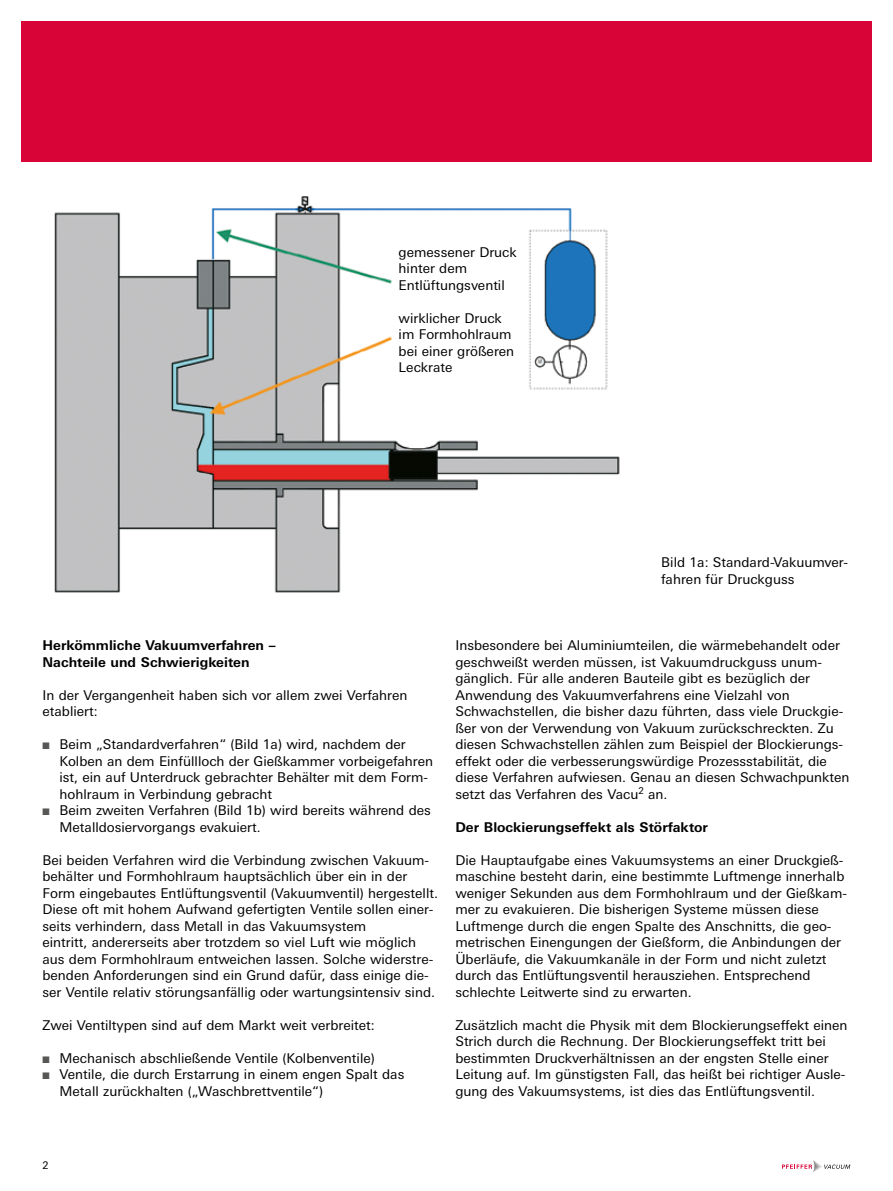
<style>
.page{position:relative;width:893px;height:1191px;background:#fff}
.page>*{position:absolute;margin:0;border:0;box-sizing:border-box;transform-origin:0 0}
.t1{font:13.5px/16.5px "Univers Next W1 G";color:#000}
.t2{font:700 13.5px/16.5px "Univers Next W1 G";color:#000}
.t3{font:10.5px "Univers Next W1 G";color:#000}
.s1{color:#575756}
</style>
<div class="page">
<svg style="left:782px;top:1160px;width:68px;height:12px"></svg>
<div style="left:21px;top:21px;width:851px;height:141px;background:#d80337"></div>
<img style="left:54px;top:196px;width:566px;height:397px">
<p class="t1" style="left:399px;top:244px;width:120px">gemessener Druck hinter dem<br>Entlüftungsventil</p>
<p class="t1" style="left:399px;top:310px;width:117px">wirklicher Druck im Formhohlraum bei einer größeren<br>Leckrate</p>
<p class="t1" style="left:661px;top:554px;width:188px">Bild 1a: Standard-Vakuumver&shy;fahren für Druckguss</p>
<p class="t2" style="left:43px;top:637px;width:234px">Herkömmliche Vakuumverfahren –<br>Nachteile und Schwierigkeiten</p>
<p class="t1" style="left:43px;top:687px;width:366px">In der Vergangenheit haben sich vor allem zwei Verfahren etabliert:</p>
<p class="t1" style="left:60px;top:736px;width:375px;text-indent:-17px"><span class="s1">■</span> Beim „Standardverfahren“ (Bild 1a) wird, nachdem der Kolben an dem Einfüllloch der Gießkammer vorbeigefahren ist, ein auf Unterdruck gebrachter Behälter mit dem Form&shy;hohlraum in Verbindung gebracht</p>
<p class="t1" style="left:60px;top:802px;width:373px;text-indent:-17px"><span class="s1">■</span> Beim zweiten Verfahren (Bild 1b) wird bereits während des<br>Metalldosiervorgangs evakuiert.</p>
<p class="t1" style="left:43px;top:852px;width:397px">Bei beiden Verfahren wird die Verbindung zwischen Vakuum&shy;behälter und Formhohlraum hauptsächlich über ein in der Form eingebautes Entlüftungsventil (Vakuumventil) hergestellt.<br>Diese oft mit hohem Aufwand gefertigten Ventile sollen einer&shy;seits verhindern, dass Metall in das Vakuumsystem<br>eintritt, andererseits aber trotzdem so viel Luft wie möglich aus dem Formhohlraum entweichen lassen. Solche widerstre&shy;benden Anforderungen sind ein Grund dafür, dass einige die&shy;ser Ventile relativ störungsanfällig oder wartungsintensiv sind.</p>
<p class="t1" style="left:43px;top:1016px;width:334px">Zwei Ventiltypen sind auf dem Markt weit verbreitet:</p>
<p class="t1" style="left:43px;top:1050px;width:334px"><span class="s1">■</span> Mechanisch abschließende Ventile (Kolbenventile)</p>
<p class="t1" style="left:60px;top:1066px;width:346px;text-indent:-17px"><span class="s1">■</span> Ventile, die durch Erstarrung in einem engen Spalt das<br>Metall zurückhalten („Waschbrettventile“)</p>
<p class="t1" style="left:455px;top:637px;width:396px">Insbesondere bei Aluminiumteilen, die wärmebehandelt oder geschweißt werden müssen, ist Vakuumdruckguss unum&shy;gänglich. Für alle anderen Bauteile gibt es bezüglich der Anwendung des Vakuumverfahrens eine Vielzahl von Schwachstellen, die bisher dazu führten, dass viele Druckgie&shy;ßer von der Verwendung von Vakuum zurückschreckten. Zu diesen Schwachstellen zählen zum Beispiel der Blockierungs&shy;effekt oder die verbesserungswürdige Prozessstabilität, die diese Verfahren aufwiesen. Genau an diesen Schwachpunkten setzt das Verfahren des Vacu<sup>2</sup> an.</p>
<p class="t2" style="left:455px;top:818px;width:254px">Der Blockierungseffekt als Störfaktor</p>
<p class="t1" style="left:455px;top:852px;width:393px">Die Hauptaufgabe eines Vakuumsystems an einer Druckgieß&shy;maschine besteht darin, eine bestimmte Luftmenge innerhalb weniger Sekunden aus dem Formhohlraum und der Gießkam&shy;mer zu evakuieren. Die bisherigen Systeme müssen diese Luftmenge durch die engen Spalte des Anschnitts, die geo&shy;metrischen Einengungen der Gießform, die Anbindungen der Überläufe, die Vakuumkanäle in der Form und nicht zuletzt durch das Entlüftungsventil herausziehen. Entsprechend schlechte Leitwerte sind zu erwarten.</p>
<p class="t1" style="left:455px;top:1016px;width:394px">Zusätzlich macht die Physik mit dem Blockierungseffekt einen Strich durch die Rechnung. Der Blockierungseffekt tritt bei bestimmten Druckverhältnissen an der engsten Stelle einer Leitung auf. Im günstigsten Fall, das heißt bei richtiger Ausle&shy;gung des Vakuumsystems, ist dies das Entlüftungsventil.</p>
<p class="t3" style="left:43px;top:1159px;width:8px">2</p>
</div>
